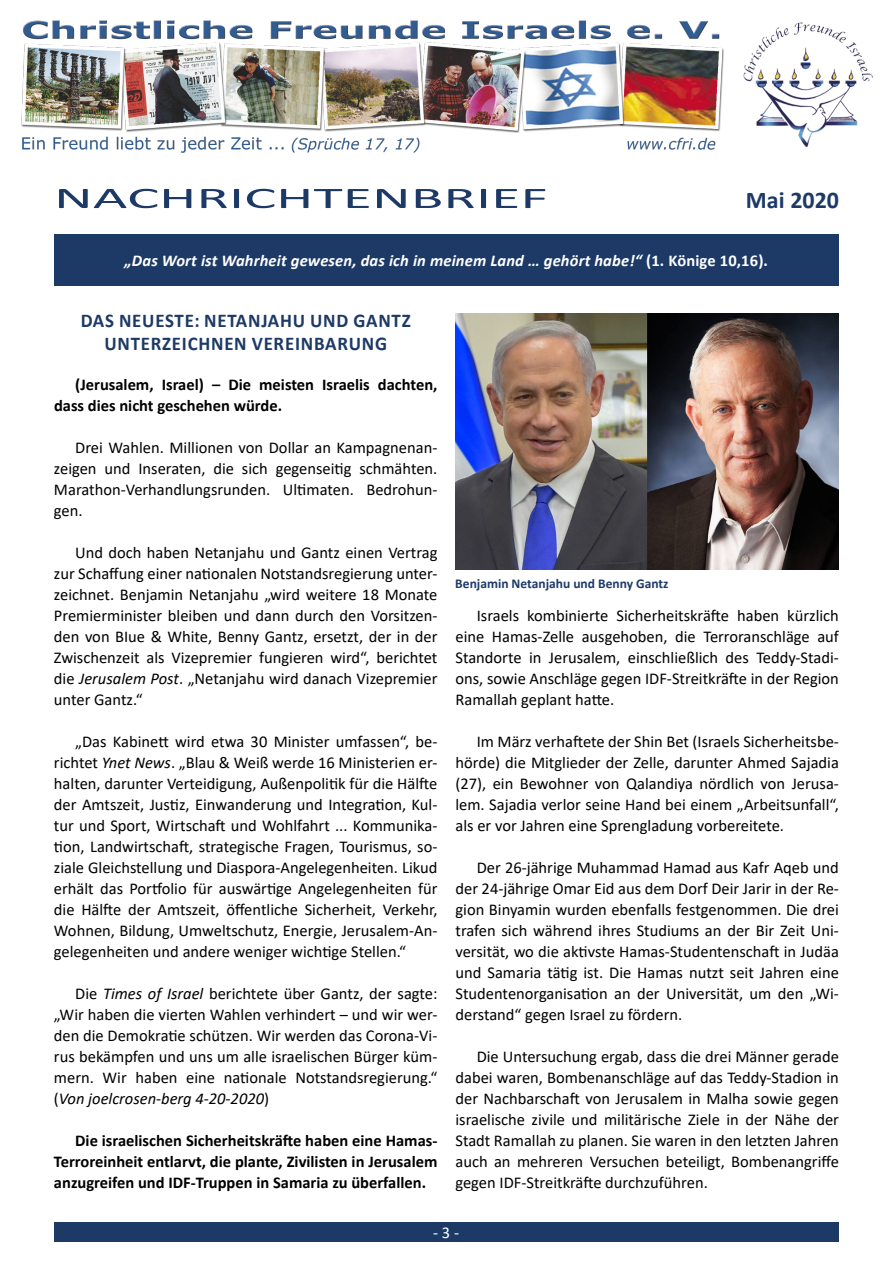
<style>
.page{position:relative;width:893px;height:1263px;background:#fff}
.page>*{position:absolute;margin:0;border:0;box-sizing:border-box;transform-origin:0 0}
.t1{font:30px "Calibri";color:#1d3a67;scale:2 1}
.t2{font:700 24px "Calibri";color:#1d3a67}
.t3{font:700 19.5px/23.4px "Calibri";letter-spacing:.04em;color:#1d3a67}
.t4{font:16.5px/21px "Calibri";color:#000;text-align:justify}
.t5{font:700 16.5px/21px "Calibri";color:#000}
.t6{font:italic 700 16.5px "Calibri";letter-spacing:.01em;color:#fff}
.t7{font:16.5px "Calibri";color:#fff}
.t8{font:700 13.5px "Calibri";color:#1d3a67}
.s1{font-style:normal}
.s2{font-style:italic}
</style>
<div class="page">
<div style="left:54px;top:1222px;width:785px;height:20px;background:#1d3a67"></div>
<div style="left:54px;top:234px;width:785px;height:51px;background:#1d3a67"></div>
<img style="left:21px;top:20px;width:703px;height:133px">
<img style="left:743px;top:22px;width:130px;height:125px">
<img style="left:455px;top:314px;width:384px;height:255px">
<h1 class="t1" style="left:54px;top:177px;width:248px">NACHRICHTENBRIEF</h1>
<h2 class="t2" style="left:746px;top:183px;width:95px">Mai 2020</h2>
<p class="t6" style="left:125px;top:249px;width:645px">„Das Wort ist Wahrheit gewesen, das ich in meinem Land … gehört habe!“ <span class="s1">(1. Könige 10,16).</span></p>
<p class="t3" style="left:104px;top:309px;width:308px;text-indent:61px">STE: Netanjah u und Gantz unterzeichnen Vereinbarung</p>
<p class="t5" style="left:54px;top:374px;width:385px;text-indent:21px">(Jerusalem, Israel) – Die meisten Israelis dachten, dass dies nicht geschehen würde.</p>
<p class="t4" style="left:54px;top:437px;width:385px;text-indent:21px">Drei Wahlen. Millionen von Dollar an Kampagnenan&shy;zeigen und Inseraten, die sich gegenseitig schmähten.<br>Marathon-Verhandlungsrunden. Ultimaten. Bedrohun&shy;gen.</p>
<p class="t4" style="left:54px;top:542px;width:385px;text-indent:21px">Und doch haben Netanjahu und Gantz einen Vertrag zur Schaffung einer nationalen Notstandsregierung unter&shy;zeichnet. Benjamin Netanjahu „wird weitere 18 Monate Premierminister bleiben und dann durch den Vorsitzen&shy;den von BIue &amp; White, Benny Gantz, ersetzt, der in der Zwischenzeit als Vizepremier fungieren wird“, berichtet die <span class="s2">Jerusalem Post</span>. „Netanjahu wird danach Vizepremier unter Gantz.“</p>
<p class="t4" style="left:54px;top:731px;width:385px;text-indent:21px">„Das Kabinett wird etwa 30 Minister umfassen“, be&shy;richtet <span class="s2">Ynet News</span>. „Blau &amp; Weiß werde 16 Ministerien er&shy;halten, darunter Verteidigung, Außenpolitik für die Hälfte der Amtszeit, Justiz, Einwanderung und Integration, Kul&shy;tur und Sport, Wirtschaft und Wohlfahrt ... Kommunika&shy;tion, Landwirtschaft, strategische Fragen, Tourismus, so&shy;ziale Gleichstellung und Diaspora-Angelegenheiten. Likud erhält das Portfolio für auswärtige Angelegenheiten für die Hälfte der Amtszeit, öffentliche Sicherheit, Verkehr, Wohnen, Bildung, Umweltschutz, Energie, Jerusalem-An&shy;gelegenheiten und andere weniger wichtige Stellen.“</p>
<p class="t4" style="left:54px;top:983px;width:385px;text-indent:21px">Die <span class="s2">Times of Israel</span> berichtete über Gantz, der sagte: „Wir haben die vierten Wahlen verhindert – und wir wer&shy;den die Demokratie schützen. Wir werden das Corona-Vi&shy;rus bekämpfen und uns um alle israelischen Bürger küm&shy;mern. Wir haben eine nationale Notstandsregierung.“ (<span class="s2">Von joelcrosen-berg 4-20-2020</span>)</p>
<p class="t5" style="left:54px;top:1130px;width:385px;text-align:justify;text-indent:21px">Die israelischen Sicherheitskräfte haben eine Hamas-Terroreinheit entlarvt, die plante, Zivilisten in Jerusalem anzugreifen und IDF-Truppen in Samaria zu überfallen.</p>
<p class="t3" style="left:81px;top:309px;width:51px">DAS NEUE</p>
<p class="t8" style="left:455px;top:574px;width:215px">Benjamin Netanjahu und Benny Gantz</p>
<p class="t4" style="left:455px;top:605px;width:385px;text-indent:21px">Israels kombinierte Sicherheitskräfte haben kürzlich eine Hamas-Zelle ausgehoben, die Terroranschläge auf Standorte in Jerusalem, einschließlich des Teddy-Stadi&shy;ons, sowie Anschläge gegen IDF-Streitkräfte in der Region Ramallah geplant hatte.</p>
<p class="t4" style="left:455px;top:731px;width:385px;text-indent:21px">Im März verhaftete der Shin Bet (Israels Sicherheitsbe&shy;hörde) die Mitglieder der Zelle, darunter Ahmed Sajadia (27), ein Bewohner von Qalandiya nördlich von Jerusa&shy;lem. Sajadia verlor seine Hand bei einem „Arbeitsunfall“, als er vor Jahren eine Sprengladung vorbereitete.</p>
<p class="t4" style="left:455px;top:857px;width:385px;text-indent:21px">Der 26-jährige Muhammad Hamad aus Kafr Aqeb und der 24-jährige Omar Eid aus dem Dorf Deir Jarir in der Re&shy;gion Binyamin wurden ebenfalls festgenommen. Die drei trafen sich während ihres Studiums an der Bir Zeit Uni&shy;versität, wo die aktivste Hamas-Studentenschaft in Judäa und Samaria tätig ist. Die Hamas nutzt seit Jahren eine Studentenorganisation an der Universität, um den „Wi&shy;derstand“ gegen Israel zu fördern.</p>
<p class="t4" style="left:455px;top:1046px;width:385px;text-indent:21px">Die Untersuchung ergab, dass die drei Männer gerade dabei waren, Bombenanschläge auf das Teddy-Stadion in der Nachbarschaft von Jerusalem in Malha sowie gegen israelische zivile und militärische Ziele in der Nähe der Stadt Ramallah zu planen. Sie waren in den letzten Jahren auch an mehreren Versuchen beteiligt, Bombenangriffe gegen IDF-Streitkräfte durchzuführen.</p>
<p class="t7" style="left:433px;top:1221px;width:27px">- 3 -</p>
</div>
